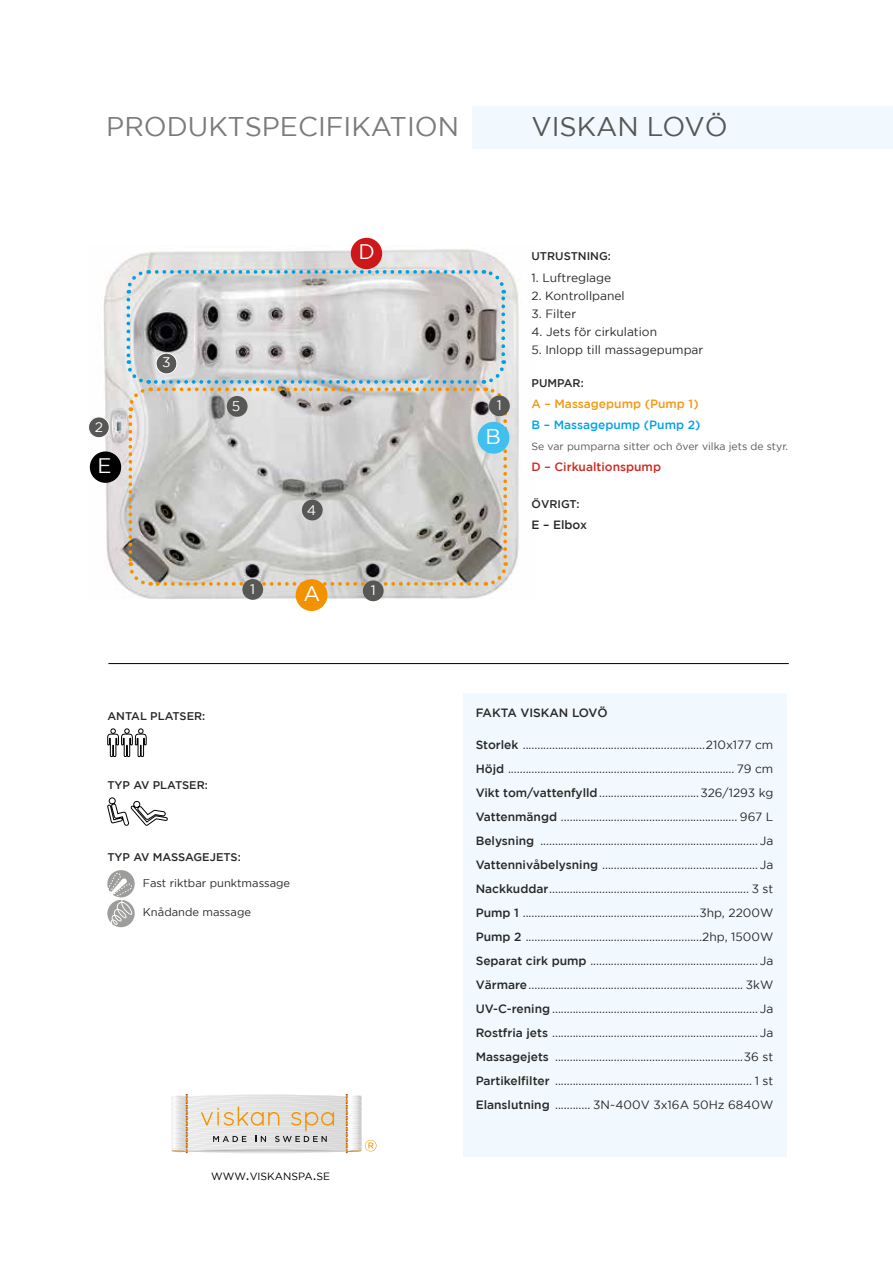
<style>
.page{position:relative;width:893px;height:1263px;background:#fff}
.page>*{position:absolute;margin:0;border:0;box-sizing:border-box;transform-origin:0 0}
.t1{font:27px "Gotham";color:#7c7b7b}
.t2{font:27px "Gotham";color:#575756}
.t3{font:21.3px "Gotham";color:#fff}
.t4{font:21px "Gotham";color:#fff}
.t5{font:13.95px "Gotham";color:#fff}
.t6{font:12px/24px "Gotham";color:#282827;text-align:justify}
.t7{font:500 12px "Gotham";color:#282827}
.t8{font:500 12px "Gotham";color:#f49811}
.t9{font:500 12px "Gotham";color:#00a3e6}
.t10{font:500 12px "Gotham";color:#cf2920}
.t11{font:500 11.1px "Gotham";color:#282827}
.t12{font:11.1px "Gotham";color:#282827}
.t13{font:10.5px "Gotham";color:#575756}
.t14{font:10.5px "Gotham";color:#000}
.s1{font-size:15px}
.s2{font-weight:500}
</style>
<div class="page">
<img style="left:89px;top:246px;width:430px;height:354px">
<svg style="left:124px;top:268px;width:385px;height:320px;background:#c3c2c0"></svg>
<div style="left:89px;top:417px;width:20px;height:21px;background:#575756;border-radius:50%"></div>
<div style="left:88px;top:417px;width:21px;height:21px;border:1px solid #fff;border-radius:50%"></div>
<div style="left:156px;top:353px;width:21px;height:21px;background:#575756;border-radius:50%"></div>
<div style="left:156px;top:353px;width:21px;height:21px;border:1px solid #fff;border-radius:50%"></div>
<div style="left:302px;top:500px;width:21px;height:20px;background:#575756;border-radius:50%"></div>
<div style="left:227px;top:396px;width:21px;height:21px;background:#575756;border-radius:50%"></div>
<div style="left:363px;top:580px;width:21px;height:21px;background:#575756;border-radius:50%"></div>
<div style="left:242px;top:579px;width:21px;height:21px;background:#575756;border-radius:50%"></div>
<div style="left:489px;top:395px;width:21px;height:21px;background:#575756;border-radius:50%"></div>
<div style="left:296px;top:579px;width:31px;height:32px;background:#f39200;border-radius:50%"></div>
<div style="left:478px;top:422px;width:31px;height:32px;background:#41c0f0;border-radius:50%"></div>
<div style="left:351px;top:238px;width:31px;height:31px;background:#cd1719;border-radius:50%"></div>
<div style="left:90px;top:451px;width:31px;height:32px;background:#000;border-radius:50%"></div>
<div style="left:472px;top:106px;width:421px;height:43px;background:#f2f9fe"></div>
<svg style="left:171px;top:1094px;width:205px;height:60px"></svg>
<svg style="left:107px;top:797px;width:61px;height:29px"></svg>
<svg style="left:107px;top:870px;width:28px;height:57px"></svg>
<svg style="left:107px;top:728px;width:40px;height:29px"></svg>
<hr style="left:108px;top:663px;width:681px;height:1px;background:#000">
<div style="left:463px;top:693px;width:324px;height:464px;background:#f2f9fe"></div>
<h1 class="t1" style="left:106px;top:111px;width:354px">PRODUKTSPECIFIKATION</h1>
<h1 class="t2" style="left:531px;top:112px;width:198px">VISKAN LOVÖ</h1>
<p class="t5" style="left:95px;top:419px;width:10px">2</p>
<h3 class="t4" style="left:97px;top:454px;width:16px">E</h3>
<p class="t5" style="left:162px;top:354px;width:10px">3</p>
<h3 class="t4" style="left:358px;top:240px;width:18px">D</h3>
<p class="t5" style="left:232px;top:398px;width:10px">5</p>
<p class="t5" style="left:307px;top:502px;width:11px">4</p>
<p class="t5" style="left:250px;top:581px;width:6px">1</p>
<p class="t5" style="left:371px;top:583px;width:6px">1</p>
<h2 class="t3" style="left:303px;top:582px;width:18px">A</h2>
<p class="t11" style="left:107px;top:709px;width:99px">ANTAL PLATSER:</p>
<p class="t11" style="left:107px;top:778px;width:102px">TYP AV PLATSER:</p>
<p class="t11" style="left:107px;top:851px;width:135px">TYP AV MASSAGEJETS:</p>
<p class="t12" style="left:143px;top:877px;width:149px">Fast riktbar punktmassage</p>
<p class="t12" style="left:143px;top:906px;width:110px">Knådande massage</p>
<p class="t14" style="left:211px;top:1171px;width:120px">WWW<span class="s1">.</span>VISKANSPA<span class="s1">.</span>SE</p>
<p class="t5" style="left:497px;top:398px;width:6px">1</p>
<h2 class="t3" style="left:485px;top:424px;width:17px">B</h2>
<p class="t11" style="left:531px;top:249px;width:81px">UTRUSTNING:</p>
<p class="t6" style="left:531px;top:265px;width:81px">1. Luftreglage</p>
<p class="t6" style="left:531px;top:283px;width:95px">2. Kontrollpanel</p>
<p class="t6" style="left:531px;top:301px;width:46px">3. Filter</p>
<p class="t6" style="left:531px;top:319px;width:127px">4. Jets för cirkulation</p>
<p class="t6" style="left:531px;top:337px;width:173px">5. Inlopp till massagepumpar</p>
<p class="t11" style="left:531px;top:377px;width:54px">PUMPAR:</p>
<p class="t8" style="left:531px;top:397px;width:169px">A – Massagepump (Pump 1)</p>
<p class="t9" style="left:531px;top:418px;width:170px">B – Massagepump (Pump 2)</p>
<p class="t13" style="left:531px;top:441px;width:258px">Se var pumparna sitter och över vilka jets de styr.</p>
<p class="t10" style="left:531px;top:460px;width:131px">D – Cirkualtionspump</p>
<p class="t11" style="left:531px;top:497px;width:50px">ÖVRIGT:</p>
<p class="t7" style="left:531px;top:518px;width:57px">E – Elbox</p>
<p class="t7" style="left:476px;top:706px;width:134px">FAKTA VISKAN LOVÖ</p>
<p class="t6" style="left:476px;top:733px;width:299px"><span class="s2">Storlek</span> ..............................................................210x177 cm <span class="s2">Höjd</span> ............................................................................. 79 cm <span class="s2">Vikt tom/vattenfylld</span>..................................326/1293 kg <span class="s2">Vattenmängd</span> ............................................................ 967 L <span class="s2">Belysning</span> .......................................................................... Ja <span class="s2">Vattennivåbelysning</span> ..................................................... Ja <span class="s2">Nackkuddar</span>.................................................................... 3 st <span class="s2">Pump 1</span> ............................................................3hp, 2200W <span class="s2">Pump 2</span> ............................................................2hp, 1500W <span class="s2">Separat cirk pump</span> ......................................................... Ja <span class="s2">Värmare</span>......................................................................... 3kW <span class="s2">UV-C-rening</span> ...................................................................... Ja <span class="s2">Rostfria jets</span> ...................................................................... Ja <span class="s2">Massagejets</span> ................................................................36 st <span class="s2">Partikelfilter</span> ................................................................... 1 st <span class="s2">Elanslutning</span> ............ 3N~400V 3x16A 50Hz 6840W</p>
</div>
